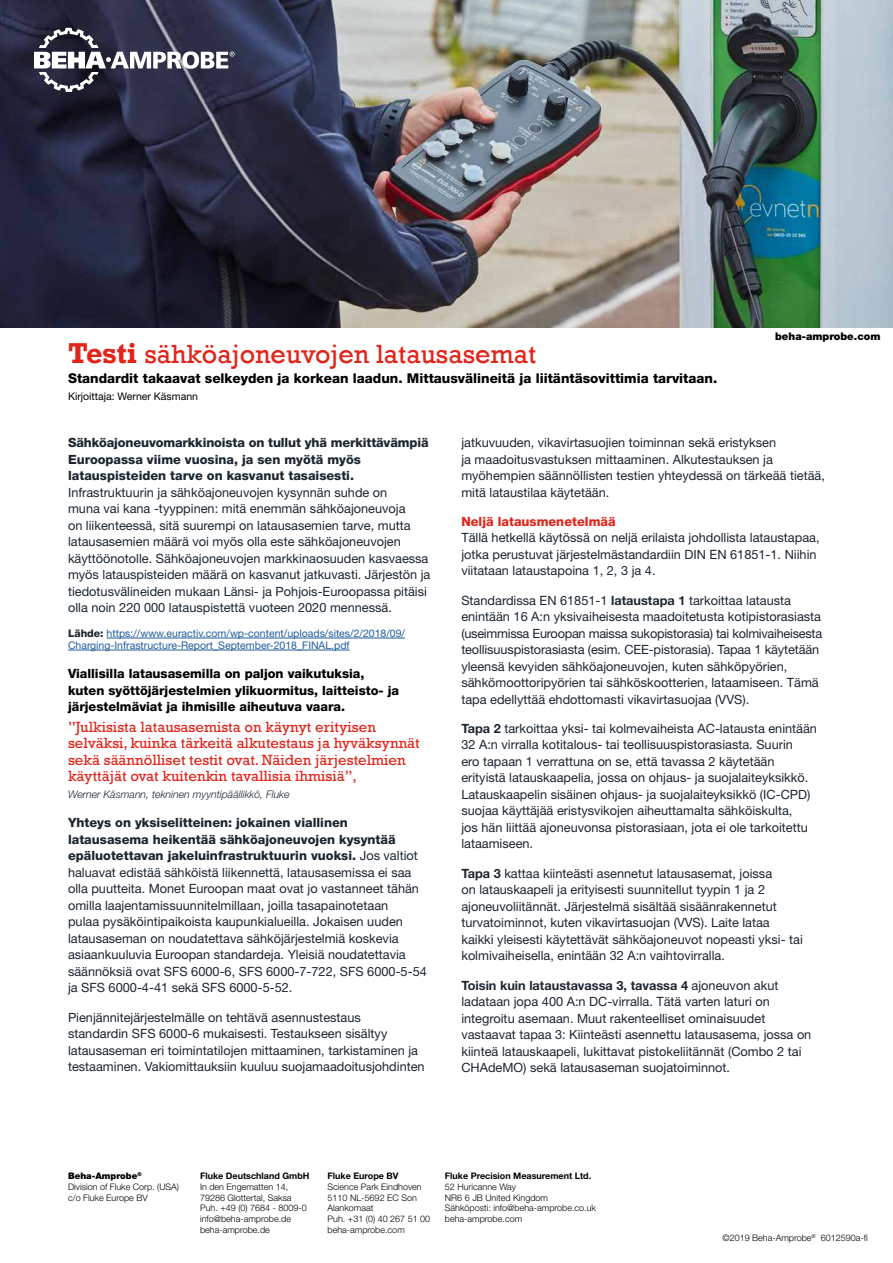
<style>
.page{position:relative;width:893px;height:1263px;background:#fff}
.page>*{position:absolute;margin:0;border:0;box-sizing:border-box;transform-origin:0 0}
.t1{font:27px "Rockwell";color:#e1251b}
.t2{font:15px/16.5px "Rockwell Std";color:#e1251b}
.t3{font:800 13.5px "Helvetica Neue LT Pro";color:#000}
.t4{font:12.75px/16.5px "Helvetica Neue LT Pro";color:#1b2630}
.t5{font:800 12.75px/16.5px "Helvetica Neue LT Pro";color:#000}
.t6{font:800 12.75px/16.5px "Helvetica Neue LT Pro";color:#1b2630}
.t7{font:800 12.75px "Helvetica Neue LT Pro";color:#e1251b}
.t8{font:10.5px/12px "Helvetica Neue LT Pro";color:#215e9e}
.t9{font:italic 300 10.5px "Helvetica Neue LT Pro";color:#1b2630}
.t10{font:10.5px "Helvetica Neue LT Pro";color:#000}
.t11{font:900 10.5px "Helvetica Neue LT Pro";color:#000}
.t12{font:300 9px/10.8px "Helvetica Neue LT Pro";color:#000}
.t13{font:700 9px "Helvetica Neue LT Pro";color:#000}
.s1{font-weight:700}
.s2{font-weight:800;color:#1b2630}
.s3{font-weight:800}
.s4{font-weight:900}
</style>
<div class="page">
<img style="left:0;top:0;width:893px;height:327px">
<hr style="left:107px;top:638px;width:298px;height:1px;background:#215e9e">
<hr style="left:68px;top:650px;width:282px;height:1px;background:#215e9e">
<svg style="left:34px;top:27px;width:201px;height:66px"></svg>
<h1 class="t1" style="left:68px;top:338px;width:470px"><span class="s1">Testi</span> sähköajoneuvojen latausasemat</h1>
<p class="t3" style="left:68px;top:371px;width:651px">Standardit takaavat selkeyden ja korkean laadun. Mittausvälineitä ja liitäntäsovittimia tarvitaan.</p>
<p class="t10" style="left:68px;top:389px;width:132px">Kirjoittaja: Werner Käsmann</p>
<p class="t11" style="left:775px;top:329px;width:107px">beha-amprobe.com</p>
<p class="t6" style="left:68px;top:434px;width:362px">Sähköajoneuvomarkkinoista on tullut yhä merkittävämpiä<br>Euroopassa viime vuosina, ja sen myötä myös latauspisteiden tarve on kasvanut tasaisesti.</p>
<p class="t4" style="left:68px;top:484px;width:364px">Infrastruktuurin ja sähköajoneuvojen kysynnän suhde on<br>muna vai kana -tyyppinen: mitä enemmän sähköajoneuvoja<br>on liikenteessä, sitä suurempi on latausasemien tarve, mutta latausasemien määrä voi myös olla este sähköajoneuvojen käyttöönotolle. Sähköajoneuvojen markkinaosuuden kasvaessa myös latauspisteiden määrä on kasvanut jatkuvasti. Järjestön ja tiedotusvälineiden mukaan Länsi- ja Pohjois-Euroopassa pitäisi olla noin 220 000 latauspistettä vuoteen 2020 mennessä.</p>
<p class="t8" style="left:68px;top:627px;width:339px"><span class="s2">Lähde:</span> https://www.euractiv.com/wp-content/uploads/sites/2/2018/09/<br>Charging-Infrastructure-Report_September-2018_FINAL.pdf</p>
<p class="t5" style="left:68px;top:665px;width:333px">Viallisilla latausasemilla on paljon vaikutuksia, kuten syöttöjärjestelmien ylikuormitus, laitteisto- ja järjestelmäviat ja ihmisille aiheutuva vaara.</p>
<p class="t2" style="left:68px;top:718px;width:353px">”Julkisista latausasemista on käynyt erityisen selväksi, kuinka tärkeitä alkutestaus ja hyväksynnät sekä säännölliset testit ovat. Näiden järjestelmien käyttäjät ovat kuitenkin tavallisia ihmisiä”,</p>
<p class="t9" style="left:68px;top:788px;width:223px">Werner Käsmann, tekninen myyntipäällikkö, Fluke</p>
<p class="t4" style="left:68px;top:814px;width:360px"><span class="s3">Yhteys on yksiselitteinen: jokainen viallinen latausasema heikentää sähköajoneuvojen kysyntää epäluotettavan jakeluinfrastruktuurin vuoksi.</span> Jos valtiot haluavat edistää sähköistä liikennettä, latausasemissa ei saa olla puutteita. Monet Euroopan maat ovat jo vastanneet tähän omilla laajentamissuunnitelmillaan, joilla tasapainotetaan<br>pulaa pysäköintipaikoista kaupunkialueilla. Jokaisen uuden latausaseman on noudatettava sähköjärjestelmiä koskevia asiaankuuluvia Euroopan standardeja. Yleisiä noudatettavia säännöksiä ovat SFS 6000-6, SFS 6000-7-722, SFS 6000-5-54 ja SFS 6000-4-41 sekä SFS 6000-5-52.</p>
<p class="t4" style="left:68px;top:1008px;width:358px">Pienjännitejärjestelmälle on tehtävä asennustestaus<br>standardin SFS 6000-6 mukaisesti. Testaukseen sisältyy latausaseman eri toimintatilojen mittaaminen, tarkistaminen ja testaaminen. Vakiomittauksiin kuuluu suojamaadoitusjohdinten</p>
<p class="t4" style="left:461px;top:434px;width:365px">jatkuvuuden, vikavirtasuojien toiminnan sekä eristyksen<br>ja maadoitusvastuksen mittaaminen. Alkutestauksen ja myöhempien säännöllisten testien yhteydessä on tärkeää tietää, mitä lataustilaa käytetään.</p>
<p class="t7" style="left:461px;top:514px;width:156px">Neljä latausmenetelmää</p>
<p class="t4" style="left:461px;top:529px;width:360px">Tällä hetkellä käytössä on neljä erilaista johdollista lataustapaa, jotka perustuvat järjestelmästandardiin DIN EN 61851-1. Niihin viitataan lataustapoina 1, 2, 3 ja 4.</p>
<p class="t4" style="left:461px;top:592px;width:362px">Standardissa EN 61851-1 <span class="s1">lataustapa 1</span> tarkoittaa latausta enintään 16 A:n yksivaiheisesta maadoitetusta kotipistorasiasta (useimmissa Euroopan maissa sukopistorasia) tai kolmivaiheisesta teollisuuspistorasiasta (esim. CEE-pistorasia). Tapaa 1 käytetään yleensä kevyiden sähköajoneuvojen, kuten sähköpyörien, sähkömoottoripyörien tai sähköskootterien, lataamiseen. Tämä tapa edellyttää ehdottomasti vikavirtasuojaa (VVS).</p>
<p class="t4" style="left:461px;top:720px;width:357px"><span class="s1">Tapa 2</span> tarkoittaa yksi- tai kolmevaiheista AC-latausta enintään 32 A:n virralla kotitalous- tai teollisuuspistorasiasta. Suurin<br>ero tapaan 1 verrattuna on se, että tavassa 2 käytetään erityistä latauskaapelia, jossa on ohjaus- ja suojalaiteyksikkö.<br>Latauskaapelin sisäinen ohjaus- ja suojalaiteyksikkö (IC-CPD) suojaa käyttäjää eristysvikojen aiheuttamalta sähköiskulta,<br>jos hän liittää ajoneuvonsa pistorasiaan, jota ei ole tarkoitettu lataamiseen.</p>
<p class="t4" style="left:461px;top:865px;width:343px"><span class="s1">Tapa 3</span> kattaa kiinteästi asennetut latausasemat, joissa<br>on latauskaapeli ja erityisesti suunnitellut tyypin 1 ja 2 ajoneuvoliitännät. Järjestelmä sisältää sisäänrakennetut turvatoiminnot, kuten vikavirtasuojan (VVS). Laite lataa kaikki yleisesti käytettävät sähköajoneuvot nopeasti yksi- tai kolmivaiheisella, enintään 32 A:n vaihtovirralla.</p>
<p class="t4" style="left:461px;top:976px;width:352px"><span class="s1">Toisin kuin lataustavassa 3, tavassa 4</span> ajoneuvon akut ladataan jopa 400 A:n DC-virralla. Tätä varten laturi on integroitu asemaan. Muut rakenteelliset ominaisuudet vastaavat tapaa 3: Kiinteästi asennettu latausasema, jossa on kiinteä latauskaapeli, lukittavat pistokeliitännät (Combo 2 tai CHAdeMO) sekä latausaseman suojatoiminnot.</p>
<p class="t12" style="left:68px;top:1170px;width:113px"><span class="s4">Beha-Amprobe</span><sup>®<br></sup>Division of Fluke Corp. (USA) c/o Fluke Europe BV</p>
<p class="t13" style="left:200px;top:1170px;width:111px">Fluke Deutschland GmbH</p>
<p class="t12" style="left:200px;top:1181px;width:108px">In den Engematten 14,<br>79286 Glottertal, Saksa<br>Puh. +49 (0) 7684 - 8009-0 info@beha-amprobe.de beha-amprobe.de</p>
<p class="t13" style="left:328px;top:1170px;width:73px">Fluke Europe BV</p>
<p class="t12" style="left:328px;top:1181px;width:104px">Science Park Eindhoven<br>5110 NL-5692 EC Son<br>Alankomaat<br>Puh. +31 (0) 40 267 51 00 beha-amprobe.com</p>
<p class="t13" style="left:445px;top:1170px;width:148px">Fluke Precision Measurement Ltd.</p>
<p class="t12" style="left:445px;top:1181px;width:153px">52 Huricanne Way<br>NR6 6 JB United Kingdom<br>Sähköposti: info@beha-amprobe.co.uk beha-amprobe.com</p>
<p class="t12" style="left:722px;top:1232px;width:147px">©2019 Beha-Amprobe<sup>®</sup> 6012590a-fi</p>
</div>
